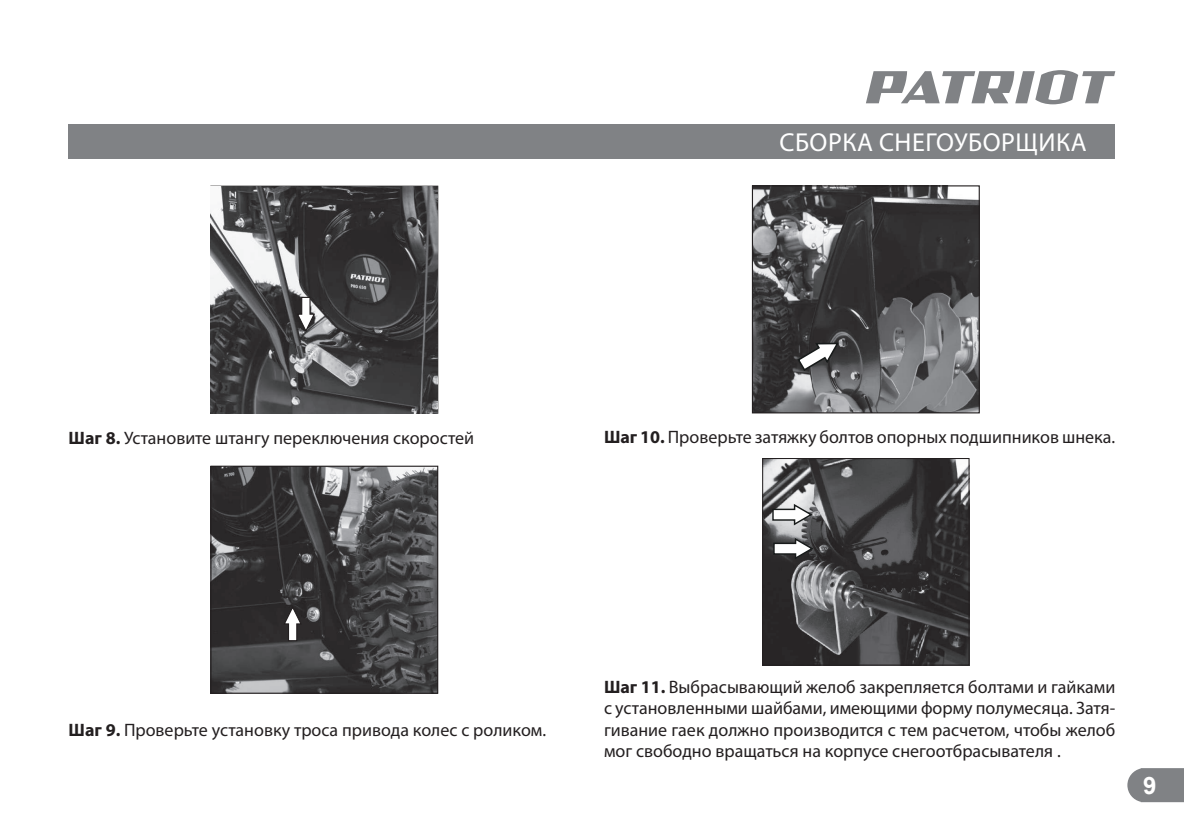
<style>
.page{position:relative;width:1184px;height:836px;background:#fff}
.page>*{position:absolute;margin:0;border:0;box-sizing:border-box;transform-origin:0 0}
.t1{font:26px "Myriad Pro";letter-spacing:.02em;color:#fff}
.t2{font:700 24px "Arial";color:#fff}
.t3{font:18px/21.6px "Myriad Pro";color:#231f20;text-align:justify}
.s1{font-weight:700}
</style>
<div class="page">
<svg style="left:1127px;top:768px;width:57px;height:33px;background:#888a8d"></svg>
<svg style="left:866px;top:70px;width:249px;height:34px"></svg>
<div style="left:69px;top:124px;width:1046px;height:34px;background:#808285"></div>
<img style="left:211px;top:186px;width:227px;height:227px">
<svg style="left:296px;top:296px;width:20px;height:37px"></svg>
<img style="left:212px;top:467px;width:224px;height:224px">
<div style="left:210px;top:465px;width:228px;height:228px;border:1px solid #231f20"></div>
<svg style="left:282px;top:604px;width:21px;height:37px"></svg>
<img style="left:754px;top:187px;width:224px;height:224px">
<div style="left:752px;top:185px;width:228px;height:228px;border:1px solid #231f20"></div>
<svg style="left:796px;top:342px;width:44px;height:30px"></svg>
<img style="left:764px;top:460px;width:203px;height:203px">
<div style="left:762px;top:458px;width:207px;height:207px;border:1px solid #231f20"></div>
<svg style="left:771px;top:502px;width:43px;height:24px"></svg>
<svg style="left:772px;top:536px;width:43px;height:24px"></svg>
<h1 class="t1" style="left:779px;top:126px;width:309px">СБОРКА СНЕГОУБОРЩИКА</h1>
<p class="t3" style="left:69px;top:426px;width:407px"><span class="s1">Шаг 8.</span> Установите штангу переключения скоростей</p>
<p class="t3" style="left:604px;top:426px;width:513px"><span class="s1">Шаг 10.</span> Проверьте затяжку болтов опорных подшипников шнека.</p>
<p class="t3" style="left:69px;top:718px;width:479px"><span class="s1">Шаг 9.</span> Проверьте установку троса привода колес с роликом.</p>
<p class="t3" style="left:604px;top:675px;width:513px"><span class="s1">Шаг 11.</span> Выбрасывающий желоб закрепляется болтами и гайками с установленными шайбами, имеющими форму полумесяца. Затя&shy;гивание гаек должно производится с тем расчетом, чтобы желоб мог свободно вращаться на корпусе снегоотбрасывателя .</p>
<h2 class="t2" style="left:1143px;top:769px;width:15px">9</h2>
</div>
